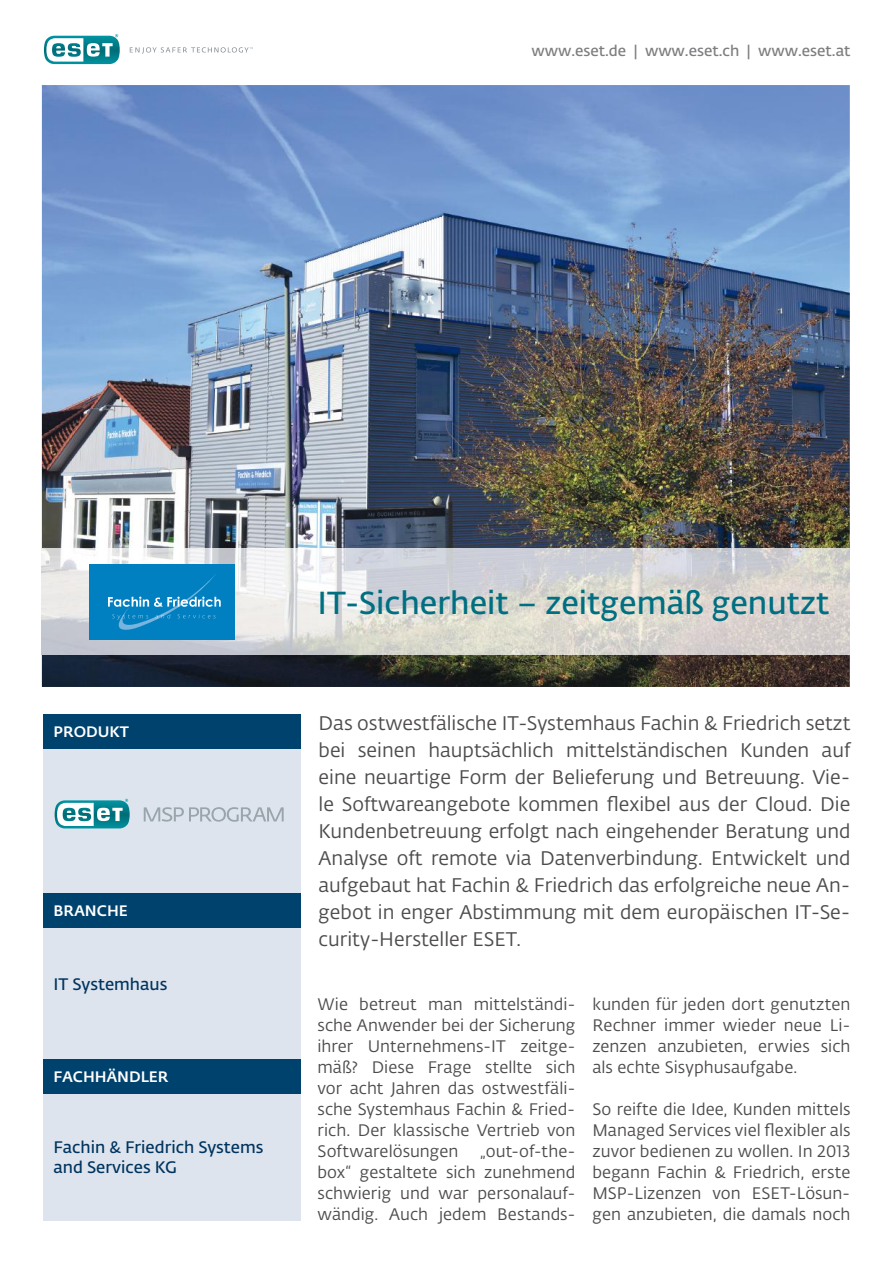
<style>
.page{position:relative;width:893px;height:1263px;background:#fff}
.page>*{position:absolute;margin:0;border:0;box-sizing:border-box;transform-origin:0 0}
.t1{font:31.5px "Fedra Sans Alt Pro Demi LF";color:#006f81}
.t2{font:19.5px/27px "Fedra Sans Alt Pro Book LF";color:#4e4b4c;text-align:justify}
.t3{font:16.5px/21px "Fedra Sans Alt Pro Book LF";color:#4e4b4c;text-align:justify}
.t4{font:16.5px/19.8px "Fedra Sans Alt Pro Demi LF";color:#00345f}
.t5{font:15px "Fedra Sans Alt Pro Demi LF";color:#7d7c7e}
.t6{font:15px "Fedra Sans Alt Pro Med LF";color:#fff}
</style>
<div class="page">
<img style="left:42px;top:85px;width:808px;height:602px">
<div style="left:43px;top:714px;width:257px;height:506px;background:#dde4ed"></div>
<div style="left:43px;top:714px;width:257px;height:34px;background:#00426e"></div>
<div style="left:43px;top:893px;width:257px;height:34px;background:#00426e"></div>
<svg style="left:144px;top:807px;width:140px;height:15px"></svg>
<svg style="left:55px;top:799px;width:75px;height:29px;background:#6db5bd"></svg>
<img style="left:42px;top:549px;width:808px;height:106px">
<div style="left:43px;top:1059px;width:257px;height:34px;background:#00426e"></div>
<svg style="left:130px;top:47px;width:123px;height:7px"></svg>
<svg style="left:44px;top:34px;width:76px;height:30px"></svg>
<div style="left:89px;top:564px;width:146px;height:75px;background:#0080c1"></div>
<svg style="left:108px;top:574px;width:113px;height:56px"></svg>
<p class="t5" style="left:531px;top:40px;width:321px">www.eset.de | www.eset.ch | www.eset.at</p>
<p class="t6" style="left:54px;top:720px;width:77px">PRODUKT</p>
<p class="t6" style="left:54px;top:899px;width:76px">BRANCHE</p>
<p class="t4" style="left:54px;top:973px;width:115px">IT Systemhaus</p>
<p class="t6" style="left:54px;top:1065px;width:117px">FACHHÄNDLER</p>
<p class="t4" style="left:54px;top:1137px;width:211px">Fachin &amp; Friedrich Systems and Services KG</p>
<h1 class="t1" style="left:317px;top:580px;width:513px">IT-Sicherheit – zeitgemäß genutzt</h1>
<p class="t2" style="left:319px;top:709px;width:533px">Das ostwestfälische IT-Systemhaus Fachin &amp; Friedrich setzt bei seinen hauptsächlich mittelständischen Kunden auf eine neuartige Form der Belieferung und Betreuung. Vie&shy;le Softwareangebote kommen flexibel aus der Cloud. Die Kundenbetreuung erfolgt nach eingehender Beratung und Analyse oft remote via Datenverbindung. Entwickelt und aufgebaut hat Fachin &amp; Friedrich das erfolgreiche neue An&shy;gebot in enger Abstimmung mit dem europäischen IT-Se&shy;curity-Hersteller ESET.</p>
<p class="t3" style="left:317px;top:993px;width:259px">Wie betreut man mittelständi&shy;sche Anwender bei der Sicherung ihrer Unternehmens-IT zeitge&shy;mäß? Diese Frage stellte sich vor acht Jahren das ostwestfäli&shy;sche Systemhaus Fachin &amp; Fried&shy;rich. Der klassische Vertrieb von Softwarelösungen</p>
<p class="t3" style="left:317px;top:1140px;width:259px;text-indent:162px">„out-of-the&shy;box“ gestaltete sich zunehmend schwierig und war personalauf&shy;wändig. Auch jedem Bestands-</p>
<p class="t3" style="left:592px;top:993px;width:259px">kunden für jeden dort genutzten Rechner immer wieder neue Li&shy;zenzen anzubieten, erwies sich als echte Sisyphusaufgabe.</p>
<p class="t3" style="left:592px;top:1098px;width:259px">So reifte die Idee, Kunden mittels Managed Services viel flexibler als zuvor bedienen zu wollen. In 2013 begann Fachin &amp; Friedrich, erste MSP-Lizenzen von ESET-Lösun&shy;gen anzubieten, die damals noch</p>
</div>
